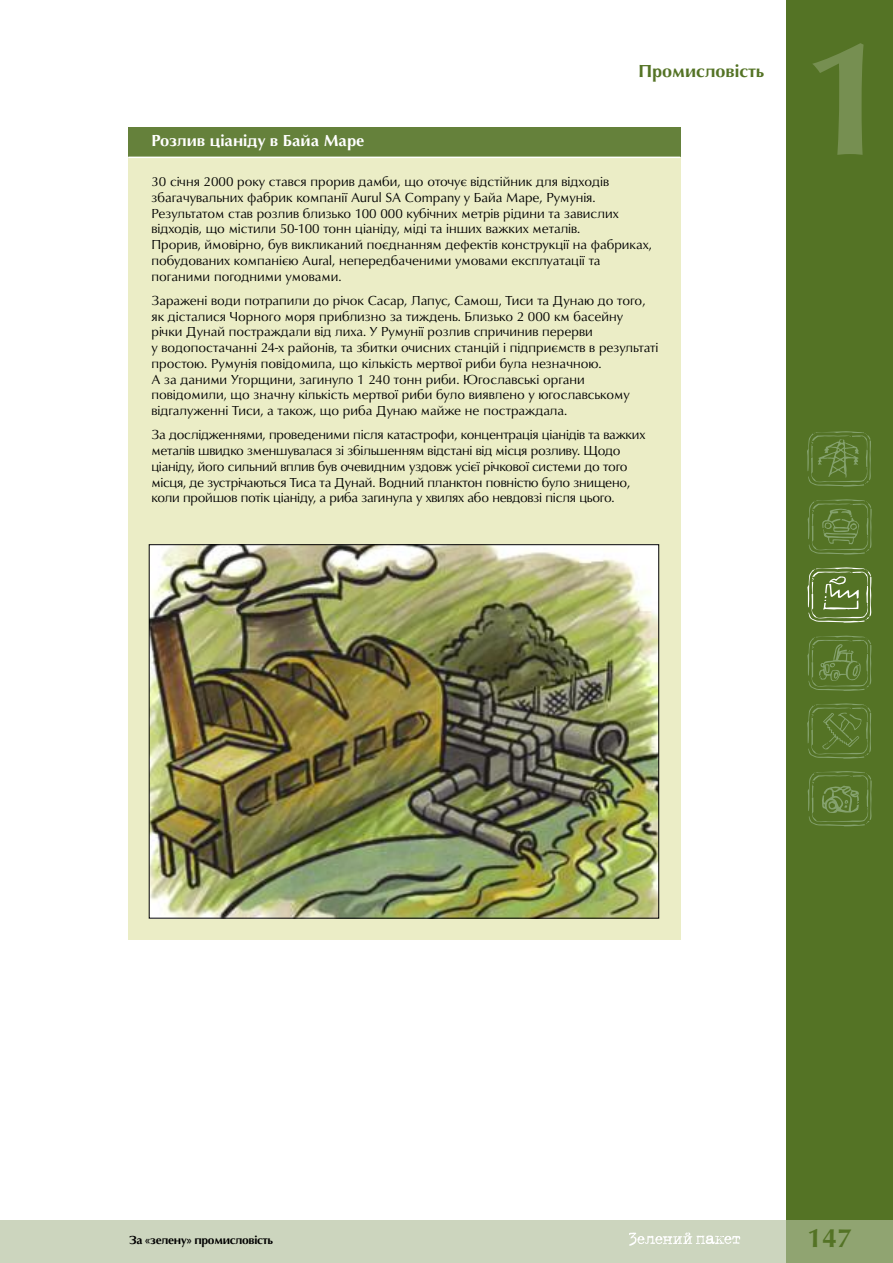
<style>
.page{position:relative;width:893px;height:1263px;background:#fff}
.page>*{position:absolute;margin:0;border:0;box-sizing:border-box;transform-origin:0 0}
.t1{font:700 165px "URW Classico TCY";color:#768f51}
.t2{font:700 27px "URW Classico TCY";color:#547325}
.t3{font:700 18px "URW Classico TCY";color:#547325}
.t4{font:700 16.5px "URW Classico TCY";color:#fff}
.t5{font:13.5px/15.8px "URW Classico TCY";color:#000}
.t6{font:700 12px "URW Classico TCY";letter-spacing:-.02em;color:#000}
</style>
<div class="page">
<div style="left:0;top:1220px;width:893px;height:43px;background:#ccd5be"></div>
<div style="left:787px;top:0;width:106px;height:1263px;background:#547325"></div>
<div style="left:787px;top:1220px;width:106px;height:43px;background:#90a471"></div>
<svg style="left:629px;top:1232px;width:111px;height:14px"></svg>
<svg style="left:807px;top:636px;width:64px;height:55px"></svg>
<svg style="left:807px;top:703px;width:64px;height:56px"></svg>
<svg style="left:808px;top:771px;width:64px;height:55px"></svg>
<svg style="left:808px;top:499px;width:64px;height:56px"></svg>
<svg style="left:807px;top:567px;width:64px;height:56px"></svg>
<svg style="left:807px;top:431px;width:64px;height:55px"></svg>
<div style="left:128px;top:149px;width:552px;height:791px;background:#ebedc6"></div>
<div style="left:128px;top:128px;width:552px;height:29px;background:#65813b"></div>
<hr style="left:128px;top:157px;width:552px;height:1px;background:#fff">
<img style="left:151px;top:546px;width:506px;height:370px">
<p class="t4" style="left:151px;top:130px;width:214px">Розлив ціаніду в Байа Маре</p>
<h3 class="t3" style="left:638px;top:61px;width:127px">Промисловість</h3>
<p class="t5" style="left:151px;top:174px;width:502px">30 січня 2000 року стався прорив дамби, що оточує відстійник для відходів збагачувальних фабрик компанії Aurul SA Company у Байа Маре, Румунія.<br>Результатом став розлив близько 100 000 кубічних метрів рідини та завислих відходів, що містили 50-100 тонн ціаніду, міді та інших важких металів.<br>Прорив, ймовірно, був викликаний поєднанням дефектів конструкції на фабриках, побудованих компанією Aural, непередбаченими умовами експлуатації та поганими погодними умовами.</p>
<p class="t5" style="left:151px;top:292px;width:509px">Заражені води потрапили до річок Сасар, Лапус, Самош, Тиси та Дунаю до того, як дісталися Чорного моря приблизно за тиждень. Близько 2 000 км басейну<br>річки Дунай постраждали від лиха. У Румунії розлив спричинив перерви<br>у водопостачанні 24-х районів, та збитки очисних станцій і підприємств в результаті простою. Румунія повідомила, що кількість мертвої риби була незначною.<br>А за даними Угорщини, загинуло 1 240 тонн риби. Югославські органи повідомили, що значну кількість мертвої риби було виявлено у югославському відгалуженні Тиси, а також, що риба Дунаю майже не постраждала.</p>
<p class="t5" style="left:151px;top:427px;width:495px">За дослідженнями, проведеними після катастрофи, концентрація ціанідів та важких металів швидко зменшувалася зі збільшенням відстані від місця розливу. Щодо ціаніду, його сильний вплив був очевидним уздовж усієї річкової системи до того місця, де зустрічаються Тиса та Дунай. Водний планктон повністю було знищено, коли пройшов потік ціаніду, а риба загинула у хвилях або невдовзі після цього.</p>
<h1 class="t1" style="left:801px;top:1px;width:92px">1</h1>
<p class="t6" style="left:129px;top:1233px;width:145px">За «зелену» промисловість</p>
<h2 class="t2" style="left:807px;top:1222px;width:46px">147</h2>
</div>
